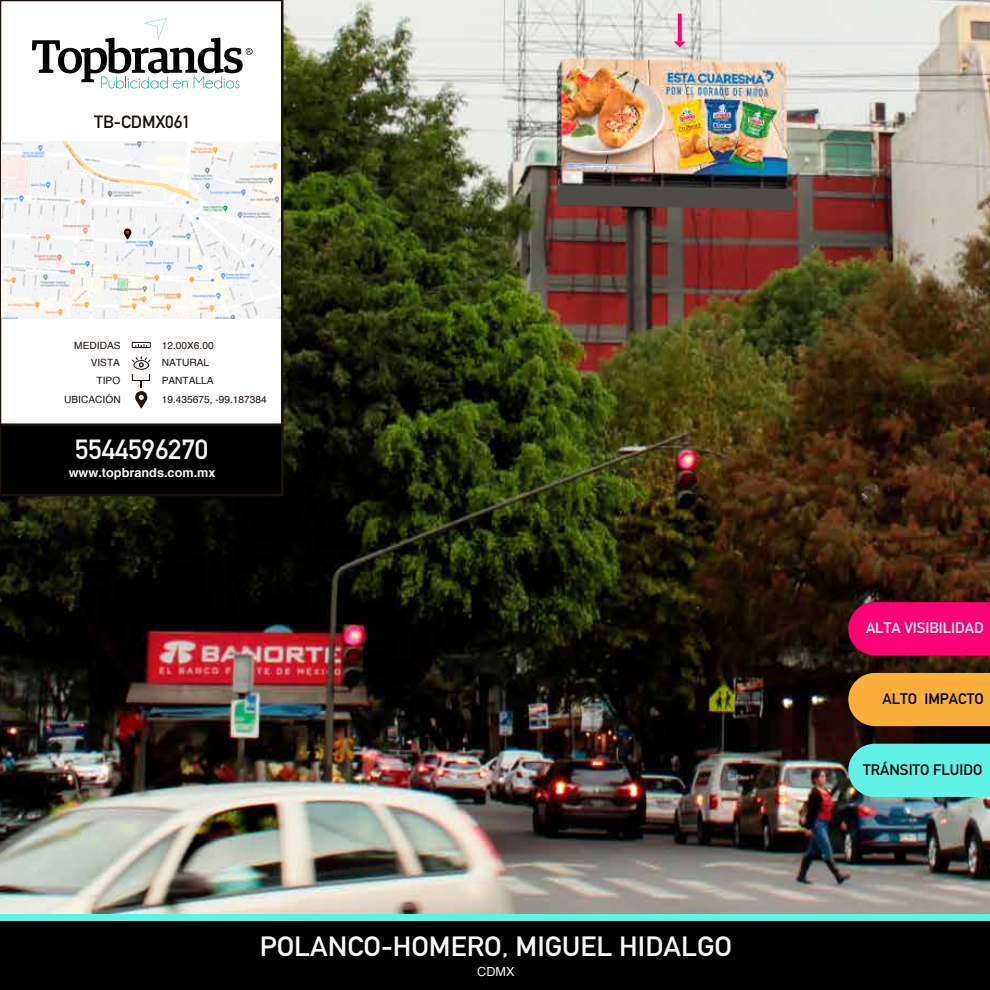
<style>
.page{position:relative;width:990px;height:990px;background:#fff}
.page>*{position:absolute;margin:0;border:0;box-sizing:border-box;transform-origin:0 0}
.t1{font:700 27.5px "DIN Alternate";color:#f7f7f8;scale:1.05 1}
.t2{font:700 27.25px "DIN Alternate";color:#f7f7f8}
.t3{font:700 17.5px "DIN Alternate";color:#1e120d}
.t4{font:700 15px "DIN Alternate";color:#000}
.t5{font:700 15px "DIN Alternate";color:#f7f7f8}
.t6{font:700 12.5px "Helvetica";color:#f7f7f8}
.t7{font:12.5px "Helvetica";color:#f7f7f8}
.t8{font:10px/18.6px "Helvetica";color:#1e120d;text-align:right}
</style>
<div class="page">
<img style="left:0;top:0;width:990px;height:914px">
<div style="left:0;top:921px;width:990px;height:69px;background:#000"></div>
<svg style="left:0;top:0;width:283px;height:423px"></svg>
<svg style="left:0;top:423px;width:283px;height:73px"></svg>
<svg style="left:32px;top:18px;width:220px;height:71px"></svg>
<div style="left:132px;top:342px;width:19px;height:6px;border:1px solid #1e120d"></div>
<svg style="left:135px;top:344px;width:12px;height:4px"></svg>
<div style="left:133px;top:360px;width:16px;height:10px;border:1px solid #1e120d;border-radius:50%"></div>
<svg style="left:132px;top:357px;width:19px;height:10px"></svg>
<div style="left:132px;top:374px;width:18px;height:6px;background:#1e120d"></div>
<div style="left:133px;top:374px;width:16px;height:6px;background:#fff"></div>
<svg style="left:135px;top:380px;width:12px;height:29px"></svg>
<svg style="left:678px;top:14px;width:4px;height:27px"></svg>
<svg style="left:674px;top:41px;width:12px;height:6px"></svg>
<svg style="left:557px;top:186px;width:236px;height:23px"></svg>
<div style="left:0;top:914px;width:990px;height:7px;background:#60f3e5"></div>
<img style="left:1px;top:142px;width:280px;height:177px">
<svg style="left:124px;top:228px;width:7px;height:11px"></svg>
<div style="left:848px;top:602px;width:142px;height:53px;background:#fe0074"></div>
<div style="left:848px;top:673px;width:142px;height:53px;background:#faae3b"></div>
<div style="left:848px;top:744px;width:142px;height:53px;background:#60f3e5"></div>
<h3 class="t3" style="left:94px;top:108px;width:98px">TB-CDMX061</h3>
<p class="t8" style="left:74px;top:336px;width:48px">MEDIDAS</p>
<p class="t8" style="left:162px;top:336px;width:54px">12.00X6.00</p>
<p class="t8" style="left:91px;top:354px;width:31px">VISTA</p>
<p class="t8" style="left:162px;top:354px;width:49px">NATURAL</p>
<p class="t8" style="left:64px;top:372px;width:58px">TIPO<br>UBICACIÓN</p>
<p class="t8" style="left:162px;top:372px;width:53px">PANTALLA</p>
<p class="t8" style="left:162px;top:390px;width:107px">19.435675, -99.187384</p>
<h2 class="t2" style="left:75px;top:429px;width:135px">5544596270</h2>
<p class="t6" style="left:69px;top:463px;width:148px">www.topbrands.com.mx</p>
<h1 class="t1" style="left:260px;top:925px;width:451px">POLANCO-HOMERO, MIGUEL HIDALGO</h1>
<p class="t7" style="left:477px;top:962px;width:39px">CDMX</p>
<h3 class="t5" style="left:866px;top:616px;width:119px">ALTA VISIBILIDAD</h3>
<h3 class="t4" style="left:882px;top:687px;width:103px">ALTO IMPACTO</h3>
<h3 class="t4" style="left:863px;top:758px;width:121px">TRÁNSITO FLUIDO</h3>
</div>
